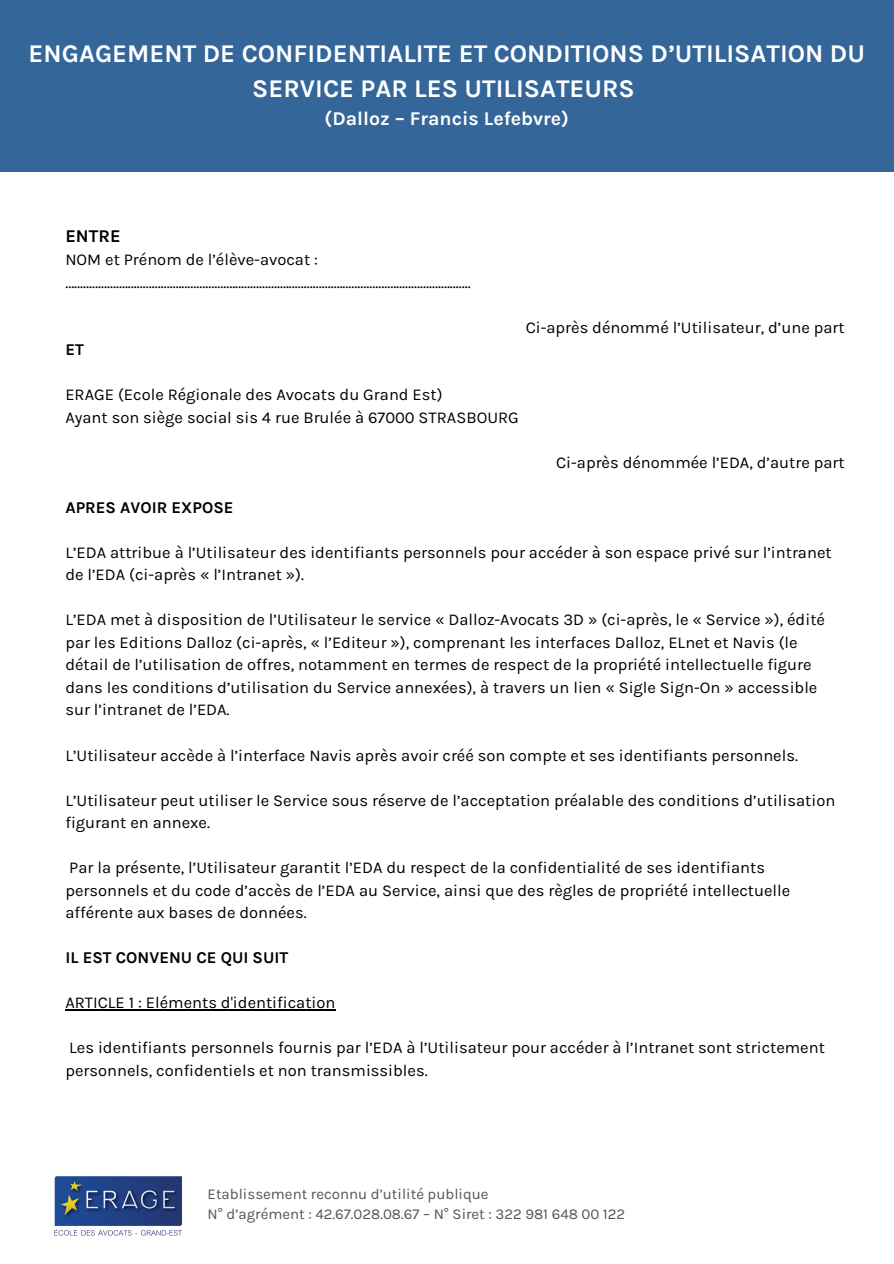
<style>
.page{position:relative;width:894px;height:1264px;background:#fff}
.page>*{position:absolute;margin:0;border:0;box-sizing:border-box;transform-origin:0 0}
.t1{font:700 25.5px/34.8px "Karla";color:#fff;text-align:center}
.t2{font:700 19.5px "Karla";color:#fff}
.t3{font:700 18px "Karla";color:#000}
.t4{font:16.5px/22.5px "Karla";color:#000}
.t5{font:700 16.5px "Karla";color:#000}
.t6{font:15px "Karla";color:#545454}
</style>
<div class="page">
<div style="left:0;top:0;width:893px;height:172px;background:#346699"></div>
<img style="left:54px;top:1176px;width:128px;height:60px">
<hr style="left:65px;top:1009px;width:270px;height:1px;background:#000">
<p class="t1" style="left:29px;top:36px;width:837px">ENGAGEMENT DE CONFIDENTIALITE ET CONDITIONS D’UTILISATION DU<br>SERVICE PAR LES UTILISATEURS</p>
<p class="t2" style="left:324px;top:107px;width:246px">(Dalloz – Francis Lefebvre)</p>
<p class="t3" style="left:65px;top:225px;width:57px">ENTRE</p>
<p class="t4" style="left:65px;top:248px;width:254px">NOM et Prénom de l’élève-avocat :</p>
<p class="t4" style="left:65px;top:271px;width:407px">……………………………………………………………………………………………………………………….</p>
<p class="t5" style="left:65px;top:340px;width:20px">ET</p>
<h2 class="t4" style="left:65px;top:383px;width:379px">ERAGE (Ecole Régionale des Avocats du Grand Est)</h2>
<p class="t4" style="left:65px;top:406px;width:455px">Ayant son siège social sis 4 rue Brulée à 67000 STRASBOURG</p>
<p class="t4" style="left:525px;top:316px;width:320px">Ci-après dénommé l’Utilisateur, d’une part</p>
<p class="t4" style="left:556px;top:451px;width:290px">Ci-après dénommée l’EDA, d’autre part</p>
<p class="t5" style="left:65px;top:497px;width:170px">APRES AVOIR EXPOSE</p>
<p class="t4" style="left:65px;top:541px;width:767px">L’EDA attribue à l’Utilisateur des identifiants personnels pour accéder à son espace privé sur l’intranet de l’EDA (ci-après « l’Intranet »).</p>
<p class="t4" style="left:65px;top:608px;width:761px">L’EDA met à disposition de l’Utilisateur le service « Dalloz-Avocats 3D » (ci-après, le « Service »), édité par les Editions Dalloz (ci-après, « l’Editeur »), comprenant les interfaces Dalloz, ELnet et Navis (le détail de l’utilisation de offres, notamment en termes de respect de la propriété intellectuelle figure dans les conditions d’utilisation du Service annexées), à travers un lien « Sigle Sign-On » accessible sur l’intranet de l’EDA.</p>
<h2 class="t4" style="left:65px;top:743px;width:734px">L’Utilisateur accède à l’interface Navis après avoir créé son compte et ses identifiants personnels.</h2>
<p class="t4" style="left:65px;top:788px;width:771px">L’Utilisateur peut utiliser le Service sous réserve de l’acceptation préalable des conditions d’utilisation figurant en annexe.</p>
<p class="t4" style="left:65px;top:856px;width:726px">Par la présente, l’Utilisateur garantit l’EDA du respect de la confidentialité de ses identifiants personnels et du code d’accès de l’EDA au Service, ainsi que des règles de propriété intellectuelle afférente aux bases de données.</p>
<p class="t5" style="left:65px;top:947px;width:224px">IL EST CONVENU CE QUI SUIT</p>
<p class="t4" style="left:65px;top:991px;width:271px">ARTICLE 1 : Eléments d'identification</p>
<p class="t4" style="left:65px;top:1036px;width:760px">Les identifiants personnels fournis par l’EDA à l’Utilisateur pour accéder à l’Intranet sont strictement personnels, confidentiels et non transmissibles.</p>
<p class="t6" style="left:207px;top:1185px;width:282px">Etablissement reconnu d’utilité publique</p>
<p class="t6" style="left:207px;top:1205px;width:419px">N° d’agrément : 42.67.028.08.67 – N° Siret : 322 981 648 00 122</p>
</div>
